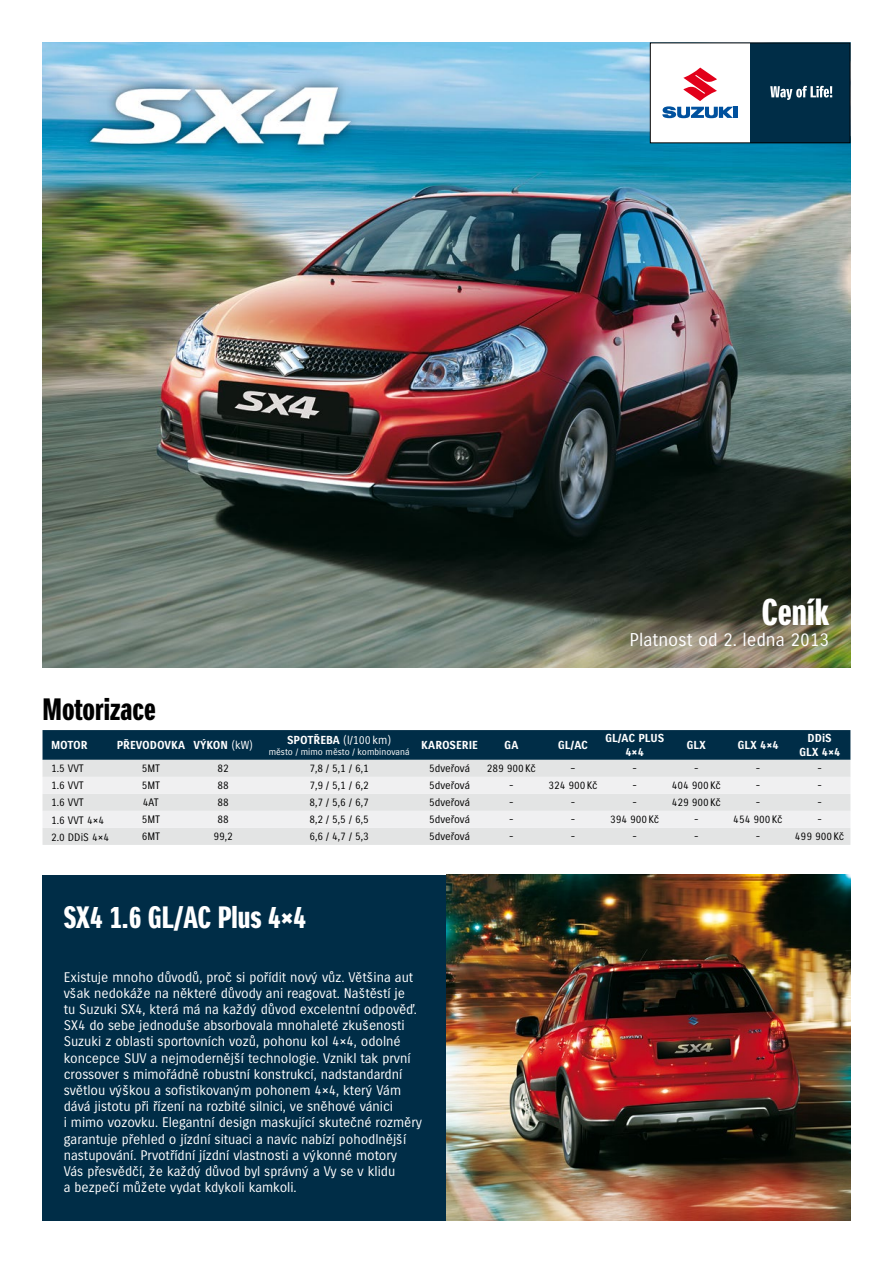
<style>
.page{position:relative;width:893px;height:1263px;background:#fff}
.page>*{position:absolute;margin:0;border:0;box-sizing:border-box;transform-origin:0 0}
.t1{font:36px "Suzuki CE Headline";color:#fff}
.t2{font:30px "Suzuki CE Headline";color:#fff}
.t3{font:30px "Suzuki CE Headline";color:#000}
.t4{font:18px "Suzuki CE";color:#fff}
.t5{font:13.5px/16.2px "Suzuki CE";letter-spacing:-.005em;color:#fff}
.t6{font:700 11.25px/13.5px "Suzuki CE";color:#fff;text-align:center}
.t7{font:11.25px "Suzuki CE";color:#fff}
.t8{font:10.5px "Suzuki CE";color:#000}
.t9{font:9px "Suzuki CE";color:#fff}
.s1{font-weight:400}
.s2{font-weight:700}
.s3{font-family:"Suzuki PRO Bold";font-weight:400}
.s4{font-family:"Suzuki PRO Regular"}
.s5{font-family:"Suzuki PRO Headline"}
</style>
<div class="page">
<img style="left:43px;top:43px;width:807px;height:625px">
<div style="left:43px;top:875px;width:807px;height:345px;background:#002d47"></div>
<div style="left:43px;top:730px;width:807px;height:30px;background:#002d47"></div>
<div style="left:43px;top:760px;width:807px;height:85px;background:#e3e4e4"></div>
<svg style="left:43px;top:777px;width:807px;height:51px"></svg>
<img style="left:446px;top:875px;width:404px;height:345px">
<div style="left:650px;top:43px;width:100px;height:100px;background:#fff"></div>
<hr style="left:734px;top:107px;width:4px;height:11px;background:#00519e">
<svg style="left:662px;top:68px;width:71px;height:50px"></svg>
<div style="left:750px;top:43px;width:100px;height:100px;background:#002d47"></div>
<svg style="left:770px;top:86px;width:62px;height:14px"></svg>
<div style="left:650px;top:43px;width:200px;height:100px;border:1px solid #000"></div>
<h1 class="t1" style="left:761px;top:591px;width:69px">Ceník</h1>
<h3 class="t4" style="left:629px;top:630px;width:201px">Platnost od 2. ledna 2013</h3>
<h2 class="t3" style="left:43px;top:692px;width:115px">Motorizace</h2>
<p class="t6" style="left:51px;top:739px;width:38px">MOTOR</p>
<p class="t6" style="left:117px;top:739px;width:138px">PŘEVODOVKA VÝKON <span class="s1">(kW)</span></p>
<p class="t7" style="left:287px;top:733px;width:106px"><span class="s2">SPOTŘEBA</span> (l/100km)</p>
<p class="t9" style="left:269px;top:746px;width:142px">město / mimo město / kombinovaná</p>
<p class="t6" style="left:421px;top:739px;width:58px">KAROSERIE</p>
<p class="t6" style="left:504px;top:739px;width:16px">GA</p>
<p class="t6" style="left:558px;top:739px;width:32px">GL/AC</p>
<p class="t6" style="left:605px;top:732px;width:60px">GL/AC Plus<br>4<span class="s3">×</span>4</p>
<p class="t6" style="left:687px;top:739px;width:21px">GLX</p>
<p class="t6" style="left:737px;top:739px;width:43px">GLX 4<span class="s3">×</span>4</p>
<p class="t6" style="left:799px;top:732px;width:43px">DDiS<br>GLX 4<span class="s3">×</span>4</p>
<p class="t8" style="left:51px;top:762px;width:34px">1.5 VVT</p>
<p class="t8" style="left:142px;top:762px;width:20px">5MT</p>
<p class="t8" style="left:218px;top:762px;width:13px">82</p>
<p class="t8" style="left:309px;top:762px;width:61px">7,8 / 5,1 / 6,1</p>
<p class="t8" style="left:429px;top:762px;width:43px">5dveřová</p>
<p class="t8" style="left:487px;top:762px;width:51px">289 900Kč</p>
<p class="t8" style="left:570px;top:762px;width:6px">–</p>
<p class="t8" style="left:632px;top:762px;width:6px">-</p>
<p class="t8" style="left:694px;top:762px;width:6px">-</p>
<p class="t8" style="left:756px;top:762px;width:6px">-</p>
<p class="t8" style="left:817px;top:762px;width:6px">-</p>
<p class="t8" style="left:51px;top:779px;width:34px">1.6 VVT</p>
<p class="t8" style="left:142px;top:779px;width:20px">5MT</p>
<p class="t8" style="left:218px;top:779px;width:13px">88</p>
<p class="t8" style="left:309px;top:779px;width:61px">7,9 / 5,1 / 6,2</p>
<p class="t8" style="left:429px;top:779px;width:43px">5dveřová</p>
<p class="t8" style="left:509px;top:779px;width:6px">-</p>
<p class="t8" style="left:548px;top:779px;width:51px">324 900Kč</p>
<p class="t8" style="left:632px;top:779px;width:6px">-</p>
<p class="t8" style="left:672px;top:779px;width:51px">404 900Kč</p>
<p class="t8" style="left:756px;top:779px;width:6px">-</p>
<p class="t8" style="left:817px;top:779px;width:6px">-</p>
<p class="t8" style="left:51px;top:796px;width:34px">1.6 VVT</p>
<p class="t8" style="left:143px;top:796px;width:17px">4AT</p>
<p class="t8" style="left:218px;top:796px;width:13px">88</p>
<p class="t8" style="left:309px;top:796px;width:61px">8,7 / 5,6 / 6,7</p>
<p class="t8" style="left:429px;top:796px;width:43px">5dveřová</p>
<p class="t8" style="left:509px;top:796px;width:6px">-</p>
<p class="t8" style="left:571px;top:796px;width:6px">-</p>
<p class="t8" style="left:632px;top:796px;width:6px">-</p>
<p class="t8" style="left:672px;top:796px;width:51px">429 900Kč</p>
<p class="t8" style="left:756px;top:796px;width:6px">-</p>
<p class="t8" style="left:817px;top:796px;width:6px">-</p>
<p class="t8" style="left:51px;top:814px;width:55px">1.6 VVT 4<span class="s4">×</span>4</p>
<p class="t8" style="left:142px;top:813px;width:20px">5MT</p>
<p class="t8" style="left:218px;top:813px;width:13px">88</p>
<p class="t8" style="left:309px;top:813px;width:61px">8,2 / 5,5 / 6,5</p>
<p class="t8" style="left:429px;top:813px;width:43px">5dveřová</p>
<p class="t8" style="left:509px;top:813px;width:6px">-</p>
<p class="t8" style="left:571px;top:813px;width:6px">-</p>
<p class="t8" style="left:610px;top:813px;width:51px">394 900Kč</p>
<p class="t8" style="left:694px;top:813px;width:6px">-</p>
<p class="t8" style="left:733px;top:813px;width:51px">454 900Kč</p>
<p class="t8" style="left:817px;top:813px;width:6px">-</p>
<p class="t8" style="left:51px;top:831px;width:60px">2.0 DDiS 4<span class="s4">×</span>4</p>
<p class="t8" style="left:142px;top:830px;width:20px">6MT</p>
<p class="t8" style="left:213px;top:830px;width:21px">99,2</p>
<p class="t8" style="left:309px;top:830px;width:61px">6,6 / 4,7 / 5,3</p>
<p class="t8" style="left:429px;top:830px;width:43px">5dveřová</p>
<p class="t8" style="left:509px;top:830px;width:6px">-</p>
<p class="t8" style="left:571px;top:830px;width:6px">-</p>
<p class="t8" style="left:632px;top:830px;width:6px">-</p>
<p class="t8" style="left:694px;top:830px;width:6px">-</p>
<p class="t8" style="left:756px;top:830px;width:6px">-</p>
<p class="t8" style="left:795px;top:830px;width:51px">499 900Kč</p>
<h2 class="t2" style="left:64px;top:901px;width:244px">SX4 1.6 GL/AC Plus 4<span class="s5">×</span>4</h2>
<p class="t5" style="left:64px;top:969px;width:360px">Existuje mnoho důvodů, proč si pořídit nový vůz. Většina aut však nedokáže na některé důvody ani reagovat. Naštěstí je<br>tu Suzuki SX4, která má na každý důvod excelentní odpověď.<br>SX4 do sebe jednoduše absorbovala mnohaleté zkušenosti Suzuki z oblasti sportovních vozů, pohonu kol 4<span class="s4">×</span>4, odolné koncepce SUV a nejmodernější technologie. Vznikl tak první crossover s mimořádně robustní konstrukcí, nadstandardní světlou výškou a sofistikovaným pohonem 4<span class="s4">×</span>4, který Vám dává jistotu při řízení na rozbité silnici, ve sněhové vánici<br>i mimo vozovku. Elegantní design maskující skutečné rozměry garantuje přehled o jízdní situaci a navíc nabízí pohodlnější nastupování. Prvotřídní jízdní vlastnosti a výkonné motory<br>Vás přesvědčí, že každý důvod byl správný a Vy se v klidu<br>a bezpečí můžete vydat kdykoli kamkoli.</p>
</div>
